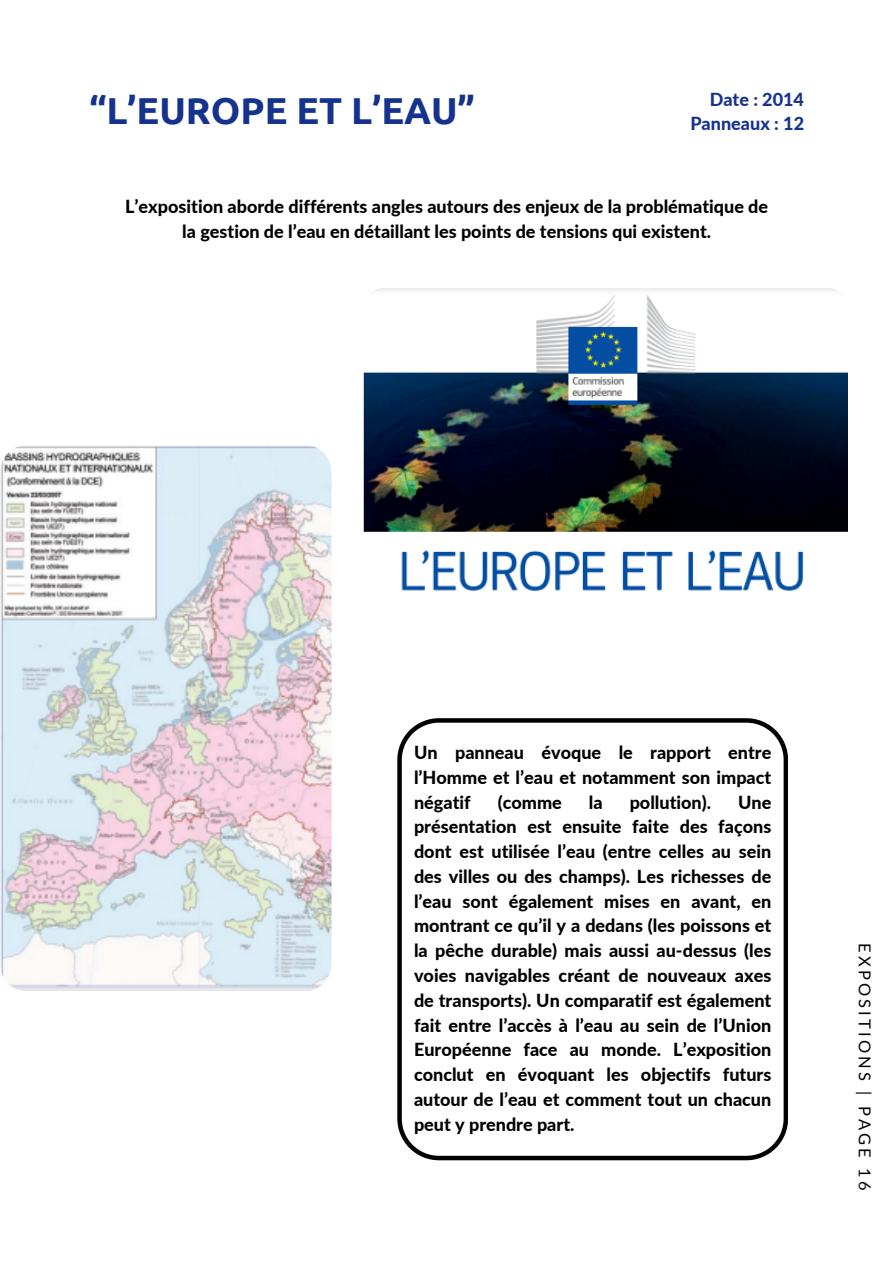
<style>
.page{position:relative;width:893px;height:1264px;background:#fff}
.page>*{position:absolute;margin:0;border:0;box-sizing:border-box;transform-origin:0 0}
.t1{font:700 37.5px "Ubuntu";color:#16328f}
.t2{font:800 18px/24.8px "Lato";color:#000;text-align:justify}
.t3{font:800 18px/24.8px "Lato";color:#16328f;text-align:right}
.t4{font:16.5px "Lato";letter-spacing:.19em;color:#000}
</style>
<div class="page">
<img style="left:364px;top:288px;width:483px;height:313px;border-radius:19px">
<svg style="left:397px;top:718px;width:390px;height:442px"></svg>
<img style="left:0;top:445px;width:331px;height:545px;border-radius:26px">
<h1 class="t1" style="left:89px;top:89px;width:387px">“L’EUROPE ET L’EAU”</h1>
<p class="t3" style="left:690px;top:86px;width:115px">Date : 2014<br>Panneaux : 12</p>
<p class="t2" style="left:125px;top:194px;width:644px;text-align:center">L’exposition aborde différents angles autours des enjeux de la problématique de la gestion de l’eau en détaillant les points de tensions qui existent.</p>
<p class="t2" style="left:414px;top:739px;width:359px">Un panneau évoque le rapport entre l’Homme et l’eau et notamment son impact négatif</p>
<p class="t2" style="left:497px;top:789px;width:66px">(comme</p>
<p class="t2" style="left:588px;top:789px;width:15px">la</p>
<p class="t2" style="left:629px;top:789px;width:83px">pollution).</p>
<p class="t2" style="left:414px;top:789px;width:359px;text-indent:324px">Une présentation est ensuite faite des façons dont est utilisée l’eau (entre celles au sein des villes ou des champs). Les richesses de l’eau sont également mises en avant, en montrant ce qu’il y a dedans (les poissons et la pêche durable) mais aussi au-dessus (les voies navigables créant de nouveaux axes de transports). Un comparatif est également fait entre l’accès à l’eau au sein de l’Union Européenne face au monde. L’exposition conclut en évoquant les objectifs futurs autour de l’eau et comment tout un chacun peut y prendre part.</p>
<p class="t4" style="left:875px;top:943px;width:249px;rotate:90deg">EXPOSITIONS | PAGE 16</p>
</div>
